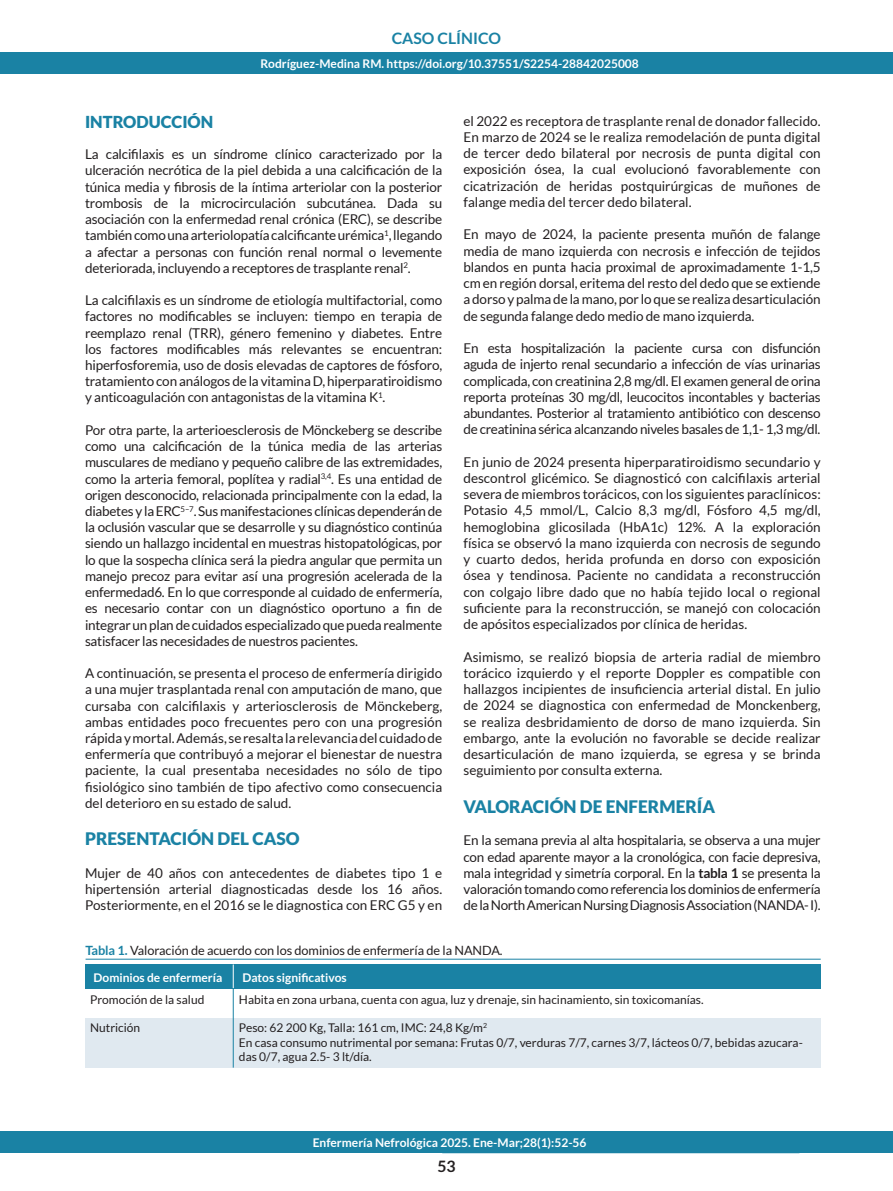
<style>
.page{position:relative;width:893px;height:1191px;background:#fff}
.page>*{position:absolute;margin:0;border:0;box-sizing:border-box;transform-origin:0 0}
.t1{font:900 17.25px "Lato";color:#1a82a4}
.t2{font:900 16.5px "Lato";color:#1a82a4}
.t3{font:700 15.75px "Lato";color:#1a82a4}
.t4{font:700 15.75px "Lato";color:#231f20}
.t5{font:13.5px/16.2px "Lato";letter-spacing:-.01em;color:#231f20;text-align:justify}
.t6{font:12.75px "Lato";letter-spacing:-.005em;color:#231f20}
.t7{font:12px/14.4px "Lato";color:#231f20}
.t8{font:700 12px "Lato";color:#fff}
.s1{font-weight:700}
.s2{font-weight:700;color:#1a82a4}
</style>
<div class="page">
<div style="left:0;top:52px;width:893px;height:21px;background:#1a82a4"></div>
<div style="left:0;top:1131px;width:893px;height:21px;background:#1a82a4"></div>
<hr style="left:442px;top:1150px;width:357px;height:3px;background:#1a82a4">
<div style="left:85px;top:1017px;width:149px;height:50px;background:#e0e9f0"></div>
<hr style="left:86px;top:958px;width:735px;height:1px;background:#1a82a4">
<div style="left:85px;top:964px;width:149px;height:25px;background:#1a82a4"></div>
<div style="left:234px;top:964px;width:587px;height:25px;background:#1a82a4"></div>
<div style="left:234px;top:1017px;width:587px;height:50px;background:#e0e9f0"></div>
<hr style="left:233px;top:988px;width:1px;height:79px;background:#1a82a4">
<svg style="left:233px;top:964px;width:1px;height:24px"></svg>
<p class="t3" style="left:392px;top:29px;width:111px">CASO CLÍNICO</p>
<p class="t8" style="left:260px;top:56px;width:380px">Rodríguez-Medina RM. https://doi.org/10.37551/S2254-28842025008</p>
<p class="t2" style="left:85px;top:112px;width:130px">INTRODUCCIÓN</p>
<p class="t5" style="left:85px;top:146px;width:359px">La calcifilaxis es un síndrome clínico caracterizado por la ulceración necrótica de la piel debida a una calcificación de la túnica media y fibrosis de la íntima arteriolar con la posterior trombosis de la microcirculación subcutánea. Dada su asociación con la enfermedad renal crónica (ERC), se describe también como una arteriolopatía calcificante urémica<sup>1</sup>, llegando a afectar a personas con función renal normal o levemente deteriorada, incluyendo a receptores de trasplante renal<sup>2</sup>.</p>
<p class="t5" style="left:85px;top:292px;width:359px">La calcifilaxis es un síndrome de etiología multifactorial, como factores no modificables se incluyen: tiempo en terapia de reemplazo renal (TRR), género femenino y diabetes. Entre los factores modificables más relevantes se encuentran: hiperfosforemia, uso de dosis elevadas de captores de fósforo, tratamiento con análogos de la vitamina D, hiperparatiroidismo y anticoagulación con antagonistas de la vitamina K<sup>1</sup>.</p>
<p class="t5" style="left:85px;top:422px;width:359px">Por otra parte, la arterioesclerosis de Mönckeberg se describe como una calcificación de la túnica media de las arterias musculares de mediano y pequeño calibre de las extremidades, como la arteria femoral, poplítea y radial<sup>3,4</sup>. Es una entidad de origen desconocido, relacionada principalmente con la edad, la diabetes y la ERC<sup>5–7</sup>. Sus manifestaciones clínicas dependerán de la oclusión vascular que se desarrolle y su diagnóstico continúa siendo un hallazgo incidental en muestras histopatológicas, por lo que la sospecha clínica será la piedra angular que permita un manejo precoz para evitar así una progresión acelerada de la enfermedad6. En lo que corresponde al cuidado de enfermería, es necesario contar con un diagnóstico oportuno a fin de integrar un plan de cuidados especializado que pueda realmente satisfacer las necesidades de nuestros pacientes.</p>
<p class="t5" style="left:85px;top:665px;width:359px">A continuación, se presenta el proceso de enfermería dirigido a una mujer trasplantada renal con amputación de mano, que cursaba con calcifilaxis y arteriosclerosis de Mönckeberg, ambas entidades poco frecuentes pero con una progresión rápida y mortal. Además, se resalta la relevancia del cuidado de enfermería que contribuyó a mejorar el bienestar de nuestra paciente, la cual presentaba necesidades no sólo de tipo fisiológico sino también de tipo afectivo como consecuencia del deterioro en su estado de salud.</p>
<p class="t1" style="left:85px;top:829px;width:216px">PRESENTACIÓN DEL CASO</p>
<p class="t5" style="left:85px;top:864px;width:359px">Mujer de 40 años con antecedentes de diabetes tipo 1 e hipertensión arterial diagnosticadas desde los 16 años.<br>Posteriormente, en el 2016 se le diagnostica con ERC G5 y en</p>
<p class="t5" style="left:463px;top:113px;width:359px">el 2022 es receptora de trasplante renal de donador fallecido.<br>En marzo de 2024 se le realiza remodelación de punta digital de tercer dedo bilateral por necrosis de punta digital con exposición ósea, la cual evolucionó favorablemente con cicatrización de heridas postquirúrgicas de muñones de falange media del tercer dedo bilateral.</p>
<p class="t5" style="left:463px;top:226px;width:359px">En mayo de 2024, la paciente presenta muñón de falange media de mano izquierda con necrosis e infección de tejidos blandos en punta hacia proximal de aproximadamente 1-1,5 cm en región dorsal, eritema del resto del dedo que se extiende a dorso y palma de la mano, por lo que se realiza desarticulación de segunda falange dedo medio de mano izquierda.</p>
<p class="t5" style="left:463px;top:340px;width:359px">En esta hospitalización la paciente cursa con disfunción aguda de injerto renal secundario a infección de vías urinarias complicada, con creatinina 2,8 mg/dl. El examen general de orina reporta proteínas 30 mg/dl, leucocitos incontables y bacterias abundantes. Posterior al tratamiento antibiótico con descenso de creatinina sérica alcanzando niveles basales de 1,1- 1,3 mg/dl.</p>
<p class="t5" style="left:463px;top:454px;width:359px">En junio de 2024 presenta hiperparatiroidismo secundario y descontrol glicémico. Se diagnosticó con calcifilaxis arterial severa de miembros torácicos, con los siguientes paraclínicos:<br>Potasio 4,5 mmol/L, Calcio 8,3 mg/dl, Fósforo 4,5 mg/dl, hemoglobina glicosilada (HbA1c) 12%. A la exploración física se observó la mano izquierda con necrosis de segundo y cuarto dedos, herida profunda en dorso con exposición ósea y tendinosa. Paciente no candidata a reconstrucción con colgajo libre dado que no había tejido local o regional suficiente para la reconstrucción, se manejó con colocación de apósitos especializados por clínica de heridas.</p>
<p class="t5" style="left:463px;top:648px;width:359px">Asimismo, se realizó biopsia de arteria radial de miembro torácico izquierdo y el reporte Doppler es compatible con hallazgos incipientes de insuficiencia arterial distal. En julio de 2024 se diagnostica con enfermedad de Monckenberg, se realiza desbridamiento de dorso de mano izquierda. Sin embargo, ante la evolución no favorable se decide realizar desarticulación de mano izquierda, se egresa y se brinda seguimiento por consulta externa.</p>
<p class="t1" style="left:463px;top:796px;width:253px">VALORACIÓN DE ENFERMERÍA</p>
<p class="t5" style="left:463px;top:832px;width:359px">En la semana previa al alta hospitalaria, se observa a una mujer con edad aparente mayor a la cronológica, con facie depresiva, mala integridad y simetría corporal. En la <span class="s1">tabla 1</span> se presenta la valoración tomando como referencia los dominios de enfermería de la North American Nursing Diagnosis Association (NANDA- I).</p>
<p class="t6" style="left:86px;top:942px;width:419px"><span class="s2">Tabla 1.</span> Valoración de acuerdo con los dominios de enfermería de la NANDA.</p>
<p class="t8" style="left:94px;top:970px;width:130px">Dominios de enfermería</p>
<p class="t8" style="left:242px;top:970px;width:106px">Datos significativos</p>
<p class="t7" style="left:239px;top:992px;width:466px">Habita en zona urbana, cuenta con agua, luz y drenaje, sin hacinamiento, sin toxicomanías.</p>
<p class="t7" style="left:239px;top:1020px;width:250px">Peso: 62 200 Kg, Talla: 161 cm, IMC: 24,8 Kg/m<sup>2</sup></p>
<p class="t7" style="left:239px;top:1035px;width:565px">En casa consumo nutrimental por semana: Frutas 0/7, verduras 7/7, carnes 3/7, lácteos 0/7, bebidas azucara&shy;das 0/7, agua 2.5- 3 lt/día.</p>
<p class="t7" style="left:90px;top:992px;width:116px">Promoción de la salud</p>
<p class="t7" style="left:90px;top:1020px;width:52px">Nutrición</p>
<p class="t8" style="left:313px;top:1135px;width:275px">Enfermería Nefrológica 2025. Ene-Mar;28(1):52-56</p>
<p class="t4" style="left:437px;top:1157px;width:20px">53</p>
</div>
